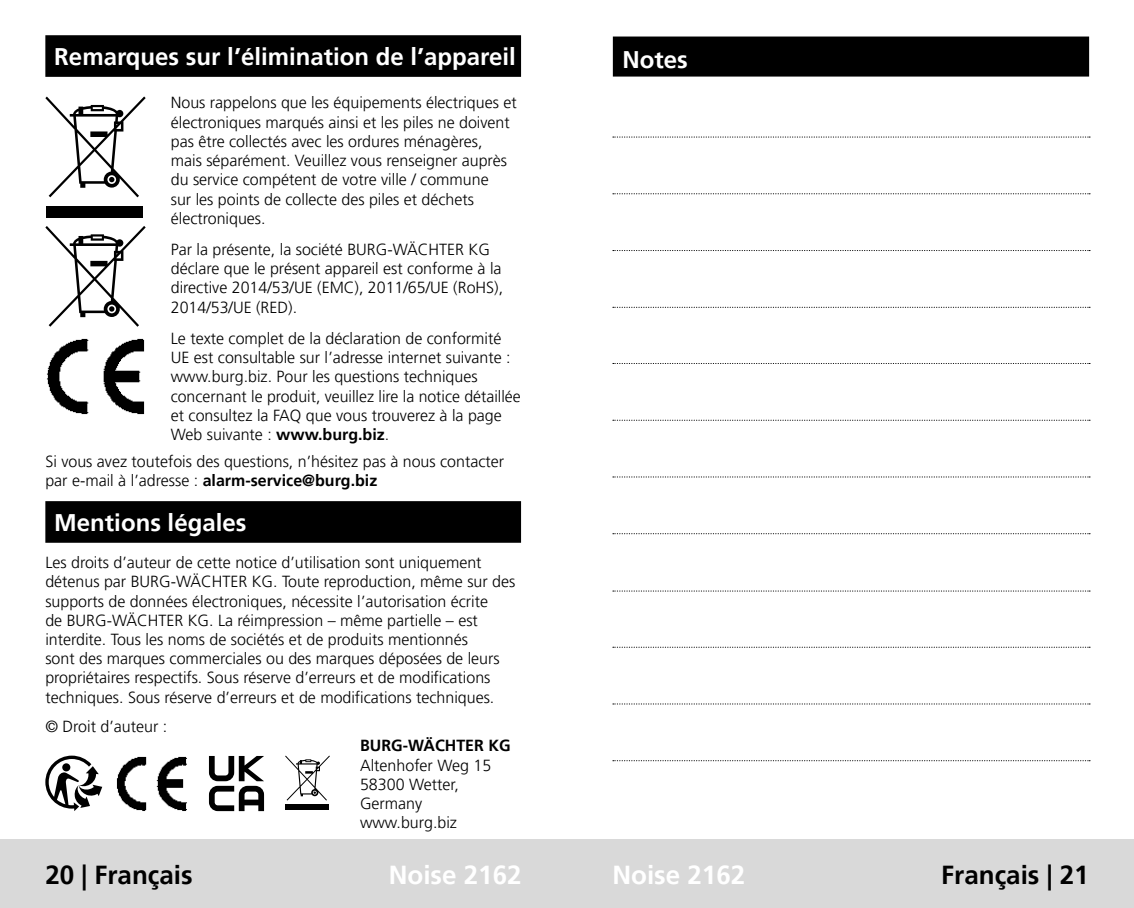
<style>
.page{position:relative;width:1134px;height:908px;background:#fff}
.page>*{position:absolute;margin:0;border:0;box-sizing:border-box;transform-origin:0 0}
.t1{font:700 26px "Frutiger LT Pro";color:#000}
.t2{font:700 26px "Frutiger LT Pro";color:#fff}
.t3{font:700 24px "Frutiger LT Pro";color:#fff}
.t4{font:300 16px/19.2px "Frutiger LT Pro";color:#000}
.t5{font:700 16px "Frutiger LT Pro";color:#000}
.s1{font-weight:700}
</style>
<div class="page">
<div style="left:0;top:839px;width:567px;height:68px;background:#d9d9d9"></div>
<div style="left:567px;top:839px;width:567px;height:68px;background:#d9d9d9"></div>
<div style="left:45px;top:35px;width:476px;height:42px;background:#000"></div>
<div style="left:45px;top:501px;width:476px;height:41px;background:#000"></div>
<div style="left:285px;top:804px;width:43px;height:5px;background:#000"></div>
<svg style="left:285px;top:755px;width:45px;height:45px"></svg>
<img style="left:116px;top:756px;width:71px;height:55px">
<svg style="left:209px;top:756px;width:55px;height:54px"></svg>
<svg style="left:45px;top:755px;width:57px;height:55px"></svg>
<div style="left:46px;top:206px;width:96px;height:12px;background:#000"></div>
<svg style="left:45px;top:96px;width:101px;height:101px"></svg>
<svg style="left:45px;top:226px;width:101px;height:100px"></svg>
<img style="left:47px;top:338px;width:98px;height:77px">
<div style="left:613px;top:36px;width:476px;height:40px;background:#000"></div>
<svg style="left:613px;top:136px;width:477px;height:2px"></svg>
<svg style="left:613px;top:363px;width:477px;height:1px"></svg>
<svg style="left:613px;top:646px;width:477px;height:1px"></svg>
<svg style="left:613px;top:250px;width:477px;height:1px"></svg>
<svg style="left:613px;top:476px;width:477px;height:1px"></svg>
<svg style="left:613px;top:760px;width:477px;height:1px"></svg>
<svg style="left:613px;top:193px;width:477px;height:1px"></svg>
<svg style="left:613px;top:419px;width:477px;height:1px"></svg>
<svg style="left:613px;top:703px;width:477px;height:1px"></svg>
<svg style="left:613px;top:306px;width:477px;height:2px"></svg>
<svg style="left:613px;top:590px;width:477px;height:1px"></svg>
<svg style="left:613px;top:533px;width:477px;height:1px"></svg>
<h2 class="t3" style="left:54px;top:43px;width:463px">Remarques sur l’élimination de l’appareil</h2>
<p class="t4" style="left:171px;top:93px;width:347px">Nous rappelons que les équipements électriques et électroniques marqués ainsi et les piles ne doivent pas être collectés avec les ordures ménagères, mais séparément. Veuillez vous renseigner auprès du service compétent de votre ville / commune<br>sur les points de collecte des piles et déchets électroniques.</p>
<p class="t4" style="left:171px;top:240px;width:334px">Par la présente, la société BURG-WÄCHTER KG déclare que le présent appareil est conforme à la directive 2014/53/UE (EMC), 2011/65/UE (RoHS), 2014/53/UE (RED).</p>
<p class="t4" style="left:171px;top:329px;width:351px">Le texte complet de la déclaration de conformité UE est consultable sur l’adresse internet suivante : www.burg.biz. Pour les questions techniques concernant le produit, veuillez lire la notice détaillée et consultez la FAQ que vous trouverez à la page Web suivante : <span class="s1">www.burg.biz</span>.</p>
<p class="t4" style="left:45px;top:452px;width:460px">Si vous avez toutefois des questions, n’hésitez pas à nous contacter par e-mail à l’adresse : <span class="s1">alarm-service@burg.biz</span></p>
<h2 class="t3" style="left:54px;top:508px;width:194px">Mentions légales</h2>
<p class="t4" style="left:45px;top:553px;width:471px">Les droits d’auteur de cette notice d’utilisation sont uniquement détenus par BURG-WÄCHTER KG. Toute reproduction, même sur des supports de données électroniques, nécessite l’autorisation écrite<br>de BURG-WÄCHTER KG. La réimpression – même partielle – est interdite. Tous les noms de sociétés et de produits mentionnés<br>sont des marques commerciales ou des marques déposées de leurs propriétaires respectifs. Sous réserve d’erreurs et de modifications techniques. Sous réserve d’erreurs et de modifications techniques.</p>
<p class="t4" style="left:45px;top:716px;width:123px">© Droit d’auteur :</p>
<p class="t5" style="left:360px;top:736px;width:152px">BURG-WÄCHTER KG</p>
<p class="t4" style="left:360px;top:755px;width:133px">Altenhofer Weg 15<br>58300 Wetter,<br>Germany www.burg.biz</p>
<h2 class="t3" style="left:622px;top:46px;width:67px">Notes</h2>
<h1 class="t1" style="left:45px;top:859px;width:149px">20 | Français</h1>
<h1 class="t2" style="left:389px;top:859px;width:134px">Noise 2162</h1>
<h1 class="t2" style="left:612px;top:859px;width:134px">Noise 2162</h1>
<h1 class="t1" style="left:941px;top:859px;width:149px">Français | 21</h1>
</div>
